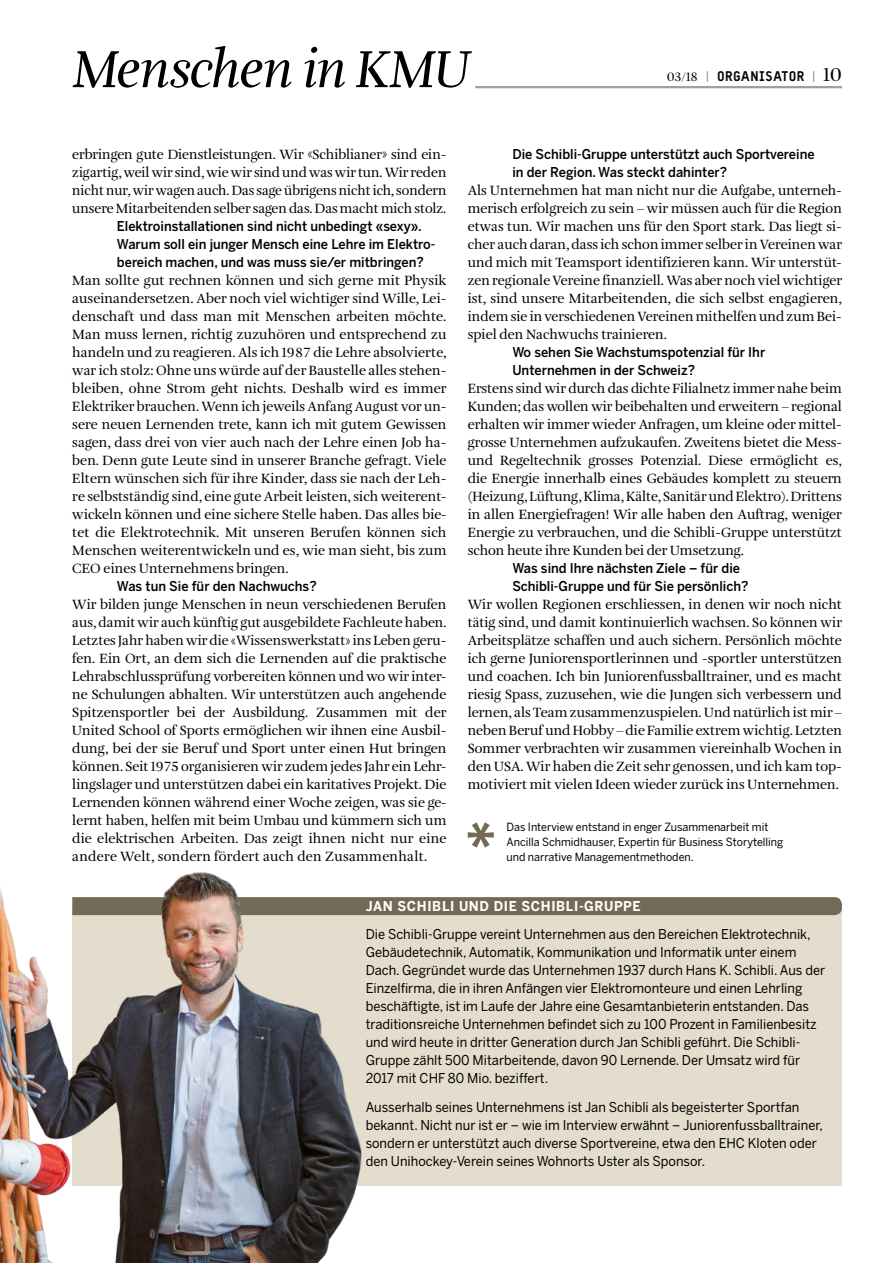
<style>
.page{position:relative;width:893px;height:1263px;background:#fff}
.page>*{position:absolute;margin:0;border:0;box-sizing:border-box;transform-origin:0 0}
.t1{font:italic 54px "Amalia Pro";letter-spacing:-.02em;color:#000}
.t2{font:13.8px/18px "Amalia Pro";color:#000;text-align:justify}
.t3{font:13.5px/18px "Benton Sans";color:#000;scale:.95 1}
.t4{font:500 13.5px/18px "Benton Sans";color:#000;scale:.95 1}
.t5{font:700 13.5px "Benton Sans";letter-spacing:.05em;color:#fff;scale:.95 1}
.t6{font:900 13.5px "Typestar Pro";letter-spacing:.035em;color:#000}
.t7{font:11.25px/15px "Benton Sans";color:#000;scale:.95 1}
.s1{font-family:"Amalia Pro";font-weight:400;font-size:12.75px}
.s2{font-family:"Amalia Pro";font-weight:400;font-size:19.5px}
</style>
<div class="page">
<hr style="left:475px;top:86px;width:367px;height:2px;background:#9d9e9e">
<div style="left:72px;top:906px;width:770px;height:279px;background:#e4ddcd"></div>
<div style="left:366px;top:897px;width:476px;height:18px;background:#736954"></div>
<img style="left:0;top:871px;width:366px;height:392px">
<svg style="left:468px;top:822px;width:26px;height:26px"></svg>
<h1 class="t1" style="left:72px;top:36px;width:399px">Menschen in KMU</h1>
<p class="t6" style="left:667px;top:67px;width:177px"><span class="s1">03/18 |</span> ORGANISATOR <span class="s1">|</span> <span class="s2">10</span></p>
<p class="t2" style="left:72px;top:146px;width:376px">erbringen gute Dienstleistungen. Wir «Schiblianer» sind ein&shy;zigartig, weil wir sind, wie wir sind und was wir tun. Wir reden nicht nur, wir wagen auch. Das sage übrigens nicht ich, sondern unsere Mitarbeitenden selber sagen das. Das macht mich stolz.</p>
<p class="t4" style="left:117px;top:217px;width:337px">Elektroinstallationen sind nicht unbedingt «sexy».<br>Warum soll ein junger Mensch eine Lehre im Elektro&shy;bereich machen, und was muss sie/er mitbringen?</p>
<p class="t2" style="left:72px;top:272px;width:376px">Man sollte gut rechnen können und sich gerne mit Physik auseinandersetzen. Aber noch viel wichtiger sind Wille, Lei&shy;denschaft und dass man mit Menschen arbeiten möchte.<br>Man muss lernen, richtig zuzuhören und entsprechend zu handeln und zu reagieren. Als ich 1987 die Lehre absolvierte, war ich stolz: Ohne uns würde auf der Baustelle alles stehen&shy;bleiben, ohne Strom geht nichts. Deshalb wird es immer Elektriker brauchen. Wenn ich jeweils Anfang August vor un&shy;sere neuen Lernenden trete, kann ich mit gutem Gewissen sagen, dass drei von vier auch nach der Lehre einen Job ha&shy;ben. Denn gute Leute sind in unserer Branche gefragt. Viele Eltern wünschen sich für ihre Kinder, dass sie nach der Leh&shy;re selbstständig sind, eine gute Arbeit leisten, sich weiterent&shy;wickeln können und eine sichere Stelle haben. Das alles bie&shy;tet die Elektrotechnik. Mit unseren Berufen können sich Menschen weiterentwickeln und es, wie man sieht, bis zum CEO eines Unternehmens bringen.</p>
<p class="t4" style="left:117px;top:577px;width:212px">Was tun Sie für den Nachwuchs?</p>
<p class="t2" style="left:72px;top:596px;width:376px">Wir bilden junge Menschen in neun verschiedenen Berufen aus, damit wir auch künftig gut ausgebildete Fachleute haben.<br>Letztes Jahr haben wir die «Wissenswerkstatt» ins Leben geru&shy;fen. Ein Ort, an dem sich die Lernenden auf die praktische Lehrabschlussprüfung vorbereiten können und wo wir inter&shy;ne Schulungen abhalten. Wir unterstützen auch angehende Spitzensportler bei der Ausbildung. Zusammen mit der United School of Sports ermöglichen wir ihnen eine Ausbil&shy;dung, bei der sie Beruf und Sport unter einen Hut bringen können. Seit 1975 organisieren wir zudem jedes Jahr ein Lehr&shy;lingslager und unterstützen dabei ein karitatives Projekt. Die Lernenden können während einer Woche zeigen, was sie ge&shy;lernt haben, helfen mit beim Umbau und kümmern sich um die elektrischen Arbeiten. Das zeigt ihnen nicht nur eine andere Welt, sondern fördert auch den Zusammenhalt.</p>
<p class="t4" style="left:512px;top:145px;width:320px">Die Schibli-Gruppe unterstützt auch Sportvereine in der Region. Was steckt dahinter?</p>
<p class="t2" style="left:468px;top:182px;width:376px">Als Unternehmen hat man nicht nur die Aufgabe, unterneh&shy;merisch erfolgreich zu sein – wir müssen auch für die Region etwas tun. Wir machen uns für den Sport stark. Das liegt si&shy;cher auch daran, dass ich schon immer selber in Vereinen war und mich mit Teamsport identifizieren kann. Wir unterstüt&shy;zen regionale Vereine finanziell. Was aber noch viel wichtiger ist, sind unsere Mitarbeitenden, die sich selbst engagieren, indem sie in verschiedenen Vereinen mithelfen und zum Bei&shy;spiel den Nachwuchs trainieren.</p>
<p class="t4" style="left:512px;top:343px;width:268px">Wo sehen Sie Wachstumspotenzial für Ihr<br>Unternehmen in der Schweiz?</p>
<p class="t2" style="left:468px;top:380px;width:376px">Erstens sind wir durch das dichte Filialnetz immer nahe beim Kunden; das wollen wir beibehalten und erweitern – regional erhalten wir immer wieder Anfragen, um kleine oder mittel&shy;grosse Unternehmen aufzukaufen. Zweitens bietet die Mess&shy;und Regeltechnik grosses Potenzial. Diese ermöglicht es, die Energie innerhalb eines Gebäudes komplett zu steuern (Heizung, Lüftung, Klima, Kälte, Sanitär und Elektro). Drittens in allen Energiefragen! Wir alle haben den Auftrag, weniger Energie zu verbrauchen, und die Schibli-Gruppe unterstützt schon heute ihre Kunden bei der Umsetzung.</p>
<p class="t4" style="left:512px;top:559px;width:250px">Was sind Ihre nächsten Ziele – für die<br>Schibli-Gruppe und für Sie persönlich?</p>
<p class="t2" style="left:468px;top:596px;width:376px">Wir wollen Regionen erschliessen, in denen wir noch nicht tätig sind, und damit kontinuierlich wachsen. So können wir Arbeitsplätze schaffen und auch sichern. Persönlich möchte ich gerne Juniorensportlerinnen und -sportler unterstützen und coachen. Ich bin Juniorenfussballtrainer, und es macht riesig Spass, zuzusehen, wie die Jungen sich verbessern und lernen, als Team zusammenzuspielen. Und natürlich ist mir – neben Beruf und Hobby – die Familie extrem wichtig. Letzten Sommer verbrachten wir zusammen viereinhalb Wochen in den USA. Wir haben die Zeit sehr genossen, und ich kam top&shy;motiviert mit vielen Ideen wieder zurück ins Unternehmen.</p>
<p class="t7" style="left:507px;top:820px;width:293px">Das Interview entstand in enger Zusammenarbeit mit<br>Ancilla Schmidhauser, Expertin für Business Storytelling und narrative Managementmethoden.</p>
<p class="t5" style="left:366px;top:898px;width:291px">JAN SCHIBLI UND DIE SCHIBLI-GRUPPE</p>
<p class="t3" style="left:366px;top:925px;width:485px">Die Schibli-Gruppe vereint Unternehmen aus den Bereichen Elektrotechnik, Gebäudetechnik, Automatik, Kommunikation und Informatik unter einem Dach. Gegründet wurde das Unternehmen 1937 durch Hans K. Schibli. Aus der Einzelfirma, die in ihren Anfängen vier Elektromonteure und einen Lehrling beschäftigte, ist im Laufe der Jahre eine Gesamtanbieterin entstanden. Das traditionsreiche Unternehmen befindet sich zu 100 Prozent in Familienbesitz und wird heute in dritter Generation durch Jan Schibli geführt. Die Schibli-Gruppe zählt 500 Mitarbeitende, davon 90 Lernende. Der Umsatz wird für 2017 mit CHF 80 Mio. beziffert.</p>
<p class="t3" style="left:366px;top:1098px;width:483px">Ausserhalb seines Unternehmens ist Jan Schibli als begeisterter Sportfan bekannt. Nicht nur ist er – wie im Interview erwähnt – Juniorenfussballtrainer, sondern er unterstützt auch diverse Sportvereine, etwa den EHC Kloten oder den Unihockey-Verein seines Wohnorts Uster als Sponsor.</p>
</div>
